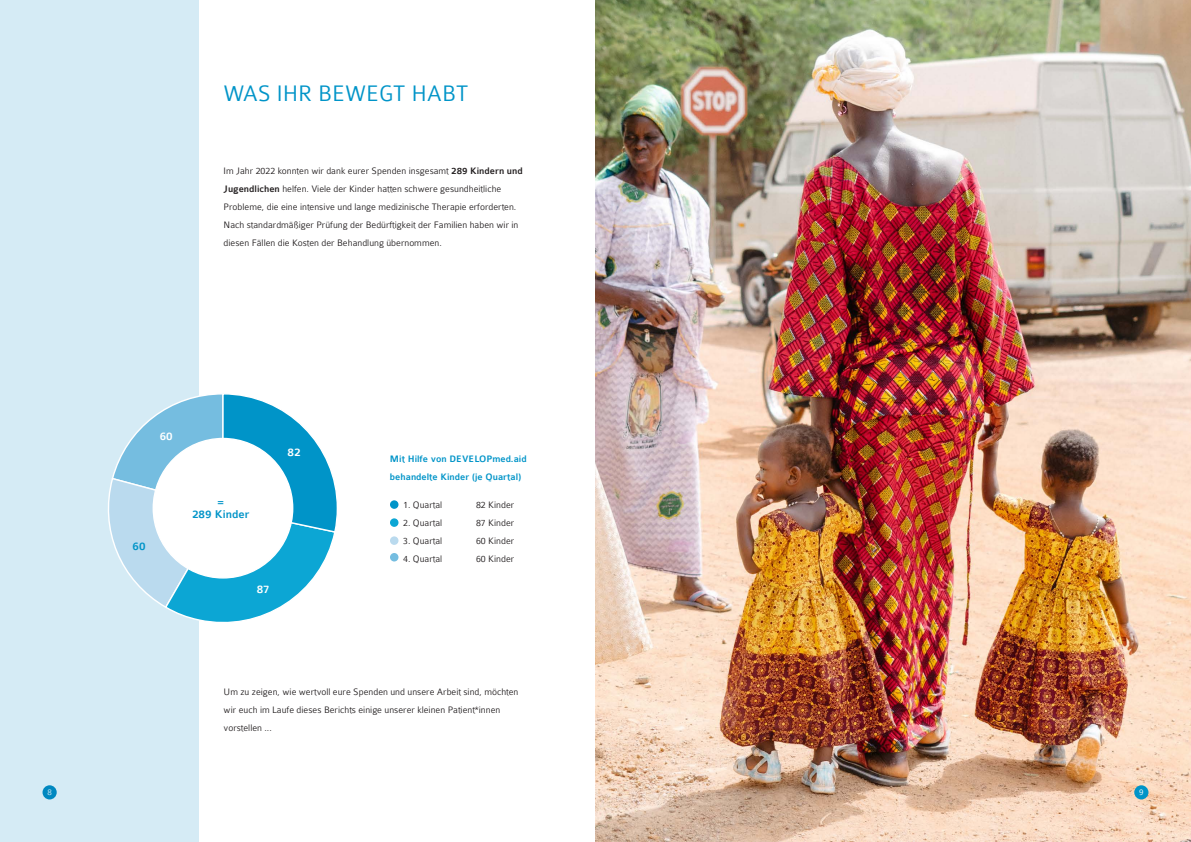
<style>
.page{position:relative;width:1191px;height:842px;background:#fff}
.page>*{position:absolute;margin:0;border:0;box-sizing:border-box;transform-origin:0 0}
.t1{font:300 24px "Colaborate";color:#0094c8}
.t2{font:500 12px/13px "Colaborate";color:#0094c8;text-align:center}
.t3{font:500 12px "Colaborate";color:#fff}
.t4{font:300 10px/18px "Colaborate";color:#231f20}
.t5{font:500 10px/18px "Colaborate";color:#0094c8}
.t6{font:300 9px "Colaborate";color:#fff}
.s1{font-weight:500}
</style>
<div class="page">
<div style="left:0;top:0;width:199px;height:842px;background:#d5ebf5"></div>
<svg style="left:108px;top:394px;width:229px;height:228px"></svg>
<div style="left:153px;top:438px;width:140px;height:140px;background:#fff;border-radius:50%"></div>
<div style="left:390px;top:500px;width:8px;height:9px;background:#0094c8;border-radius:50%"></div>
<div style="left:390px;top:518px;width:8px;height:9px;background:#0ca6d4;border-radius:50%"></div>
<div style="left:390px;top:536px;width:8px;height:9px;background:#badaee;border-radius:50%"></div>
<div style="left:390px;top:553px;width:8px;height:8px;background:#75bde0;border-radius:50%"></div>
<img style="left:595px;top:0;width:596px;height:842px">
<div style="left:1134px;top:785px;width:14px;height:14px;background:#0094c8;border-radius:50%"></div>
<p class="t6" style="left:47px;top:788px;width:6px">8</p>
<h1 class="t1" style="left:224px;top:81px;width:246px">WAS IHR BEWEGT HABT</h1>
<p class="t4" style="left:224px;top:162px;width:301px">Im Jahr 2022 konnten wir dank eurer Spenden insgesamt <span class="s1">289 Kindern und Jugendlichen</span> helfen. Viele der Kinder hatten schwere gesundheitliche Probleme, die eine intensive und lange medizinische Therapie erforderten.<br>Nach standardmäßiger Prüfung der Bedürftigkeit der Familien haben wir in diesen Fällen die Kosten der Behandlung übernommen.</p>
<p class="t3" style="left:160px;top:430px;width:14px">60</p>
<p class="t2" style="left:133px;top:540px;width:14px">60</p>
<p class="t2" style="left:192px;top:495px;width:59px">=<br>289 Kinder</p>
<p class="t3" style="left:287px;top:446px;width:14px">82</p>
<p class="t3" style="left:257px;top:583px;width:14px">87</p>
<p class="t5" style="left:390px;top:450px;width:138px">Mit Hilfe von DEVELOPmed.aid behandelte Kinder (je Quartal)</p>
<p class="t4" style="left:403px;top:495px;width:40px">1. Quartal</p>
<p class="t4" style="left:476px;top:495px;width:40px">82 Kinder</p>
<p class="t4" style="left:403px;top:513px;width:40px">2. Quartal</p>
<p class="t4" style="left:476px;top:513px;width:40px">87 Kinder</p>
<p class="t4" style="left:403px;top:531px;width:40px">3. Quartal</p>
<p class="t4" style="left:476px;top:531px;width:40px">60 Kinder</p>
<p class="t4" style="left:403px;top:549px;width:40px">4. Quartal</p>
<p class="t4" style="left:476px;top:549px;width:40px">60 Kinder</p>
<p class="t4" style="left:224px;top:682px;width:296px">Um zu zeigen, wie wertvoll eure Spenden und unsere Arbeit sind, möchten wir euch im Laufe dieses Berichts einige unserer kleinen Patient*innen vorstellen ...</p>
<p class="t6" style="left:1139px;top:788px;width:6px">9</p>
</div>
